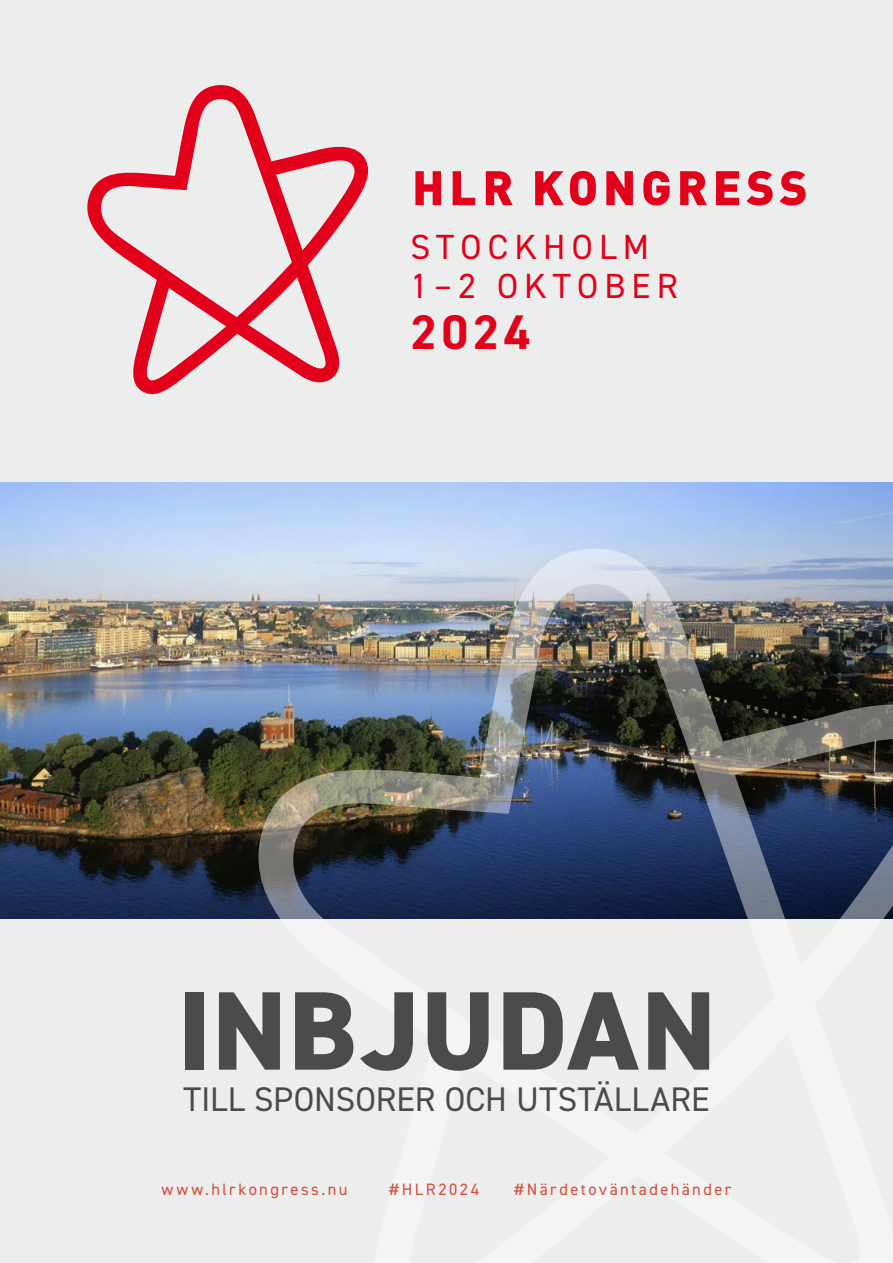
<style>
.page{position:relative;width:893px;height:1263px;background:#eceded}
.page>*{position:absolute;margin:0;border:0;box-sizing:border-box;transform-origin:0 0}
.t1{font:800 112.05px "DIN2014";letter-spacing:.01em;color:#4b4b4d}
.t2{font:700 48.75px "DIN2014";color:#e2001a}
.t3{font:34.95px/38.7px "DIN2014";letter-spacing:.18em;color:#e2001a}
.t4{font:34.2px "DIN2014";letter-spacing:.005em;color:#4b4b4d}
.t5{font:16.5px "DIN2014";letter-spacing:.15em;color:#d64c3a}
</style>
<div class="page">
<svg style="left:87px;top:85px;width:282px;height:309px"></svg>
<svg style="left:415px;top:171px;width:26px;height:34px"></svg>
<svg style="left:453px;top:171px;width:22px;height:34px"></svg>
<svg style="left:486px;top:171px;width:27px;height:34px"></svg>
<svg style="left:535px;top:171px;width:29px;height:34px"></svg>
<svg style="left:570px;top:171px;width:26px;height:34px"></svg>
<svg style="left:606px;top:171px;width:27px;height:34px"></svg>
<svg style="left:643px;top:171px;width:27px;height:34px"></svg>
<svg style="left:680px;top:171px;width:27px;height:34px"></svg>
<svg style="left:716px;top:171px;width:23px;height:34px"></svg>
<svg style="left:747px;top:171px;width:26px;height:34px"></svg>
<svg style="left:780px;top:171px;width:26px;height:34px"></svg>
<img style="left:0;top:483px;width:893px;height:435px">
<img style="left:258px;top:549px;width:635px;height:370px">
<h3 class="t3" style="left:410px;top:231px;width:269px">STOCKHOLM<br>1–2 OKTOBER</h3>
<h2 class="t2" style="left:410px;top:300px;width:121px">2024</h2>
<h1 class="t1" style="left:177px;top:956px;width:540px">INBJUDAN</h1>
<h3 class="t4" style="left:183px;top:1076px;width:528px">TILL SPONSORER OCH UTSTÄLLARE</h3>
<p class="t5" style="left:162px;top:1178px;width:187px">www.hlrkongress.nu</p>
<p class="t5" style="left:389px;top:1178px;width:91px">#HLR2024</p>
<p class="t5" style="left:514px;top:1178px;width:218px">#Närdetoväntadehänder</p>
</div>
